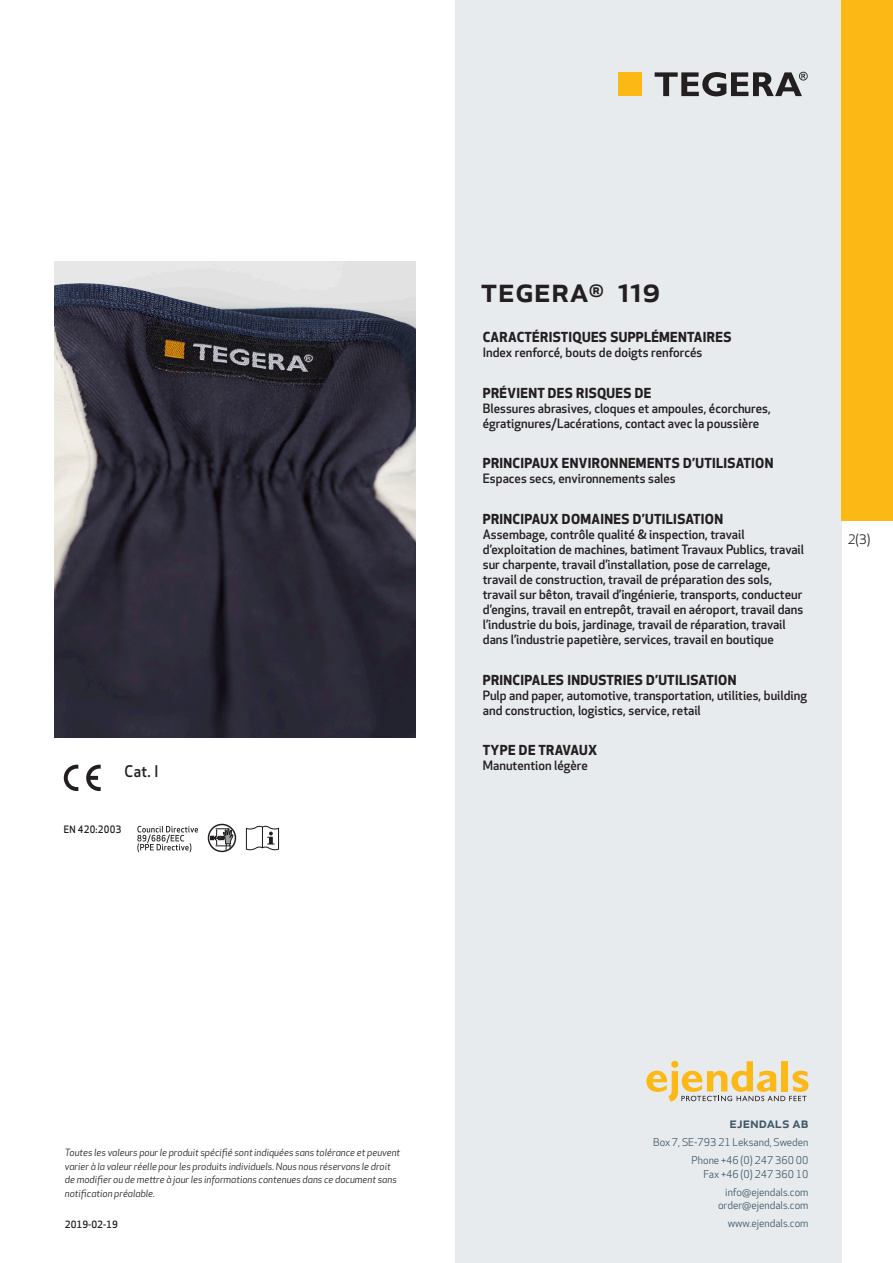
<style>
.page{position:relative;width:893px;height:1263px;background:#fff}
.page>*{position:absolute;margin:0;border:0;box-sizing:border-box;transform-origin:0 0}
.prodname{font:500 34.5px "Apex New";color:#231f20}
.Artikel{font:500 15.6px "Apex New";color:#231f20;scale:.95 1}
.t1{font:500 15px "Apex New";color:#405968}
.Funktion_body{font:700 13.5px "Apex New";letter-spacing:.025em;color:#231f20}
.t2{font:12.75px "Apex New";color:#231f20}
.Funktion_body-2{font:500 12.6px/15px "Apex New";color:#231f20}
.t3{font:10.5px/18px "Apex New";color:#405968;text-align:right}
.t4{font:500 10.05px "Apex New";letter-spacing:.025em;color:#231f20;scale:.95 1}
.t5{font:italic 9.75px/13.5px "Apex New";color:#231f20}
.Sidfot_datum{font:500 9.75px "Apex New";color:#231f20}
</style>
<div class="page">
<div style="left:455px;top:0;width:387px;height:1263px;background:#e8ebee"></div>
<svg style="left:646px;top:1061px;width:162px;height:40px"></svg>
<div style="left:842px;top:0;width:51px;height:520px;background:#fcb814"></div>
<div style="left:618px;top:72px;width:24px;height:24px;background:#fcb814"></div>
<svg style="left:655px;top:72px;width:153px;height:24px"></svg>
<svg style="left:86px;top:765px;width:15px;height:26px"></svg>
<svg style="left:64px;top:765px;width:14px;height:26px"></svg>
<svg style="left:137px;top:826px;width:61px;height:26px"></svg>
<svg style="left:211px;top:824px;width:22px;height:26px"></svg>
<div style="left:208px;top:824px;width:28px;height:28px;border:1px solid #231f20;border-radius:50%"></div>
<svg style="left:246px;top:826px;width:33px;height:24px"></svg>
<img style="left:54px;top:261px;width:361px;height:477px">
<p class="Artikel" style="left:125px;top:761px;width:37px">Cat. I</p>
<p class="t4" style="left:64px;top:823px;width:62px">EN 420:2003</p>
<p class="prodname" style="left:480px;top:266px;width:182px">TEGERA<sup>®</sup> 119</p>
<p class="Funktion_body" style="left:483px;top:327px;width:250px">CARACTÉRISTIQUES SUPPLÉMENTAIRES</p>
<p class="Funktion_body-2" style="left:483px;top:345px;width:221px">Index renforcé, bouts de doigts renforcés</p>
<p class="Funktion_body" style="left:483px;top:383px;width:170px">PRÉVIENT DES RISQUES DE</p>
<p class="Funktion_body-2" style="left:483px;top:400px;width:289px">Blessures abrasives, cloques et ampoules, écorchures, égratignures/Lacérations, contact avec la poussière</p>
<p class="Funktion_body" style="left:483px;top:453px;width:292px">PRINCIPAUX ENVIRONNEMENTS D’UTILISATION</p>
<p class="Funktion_body-2" style="left:483px;top:471px;width:194px">Espaces secs, environnements sales</p>
<p class="Funktion_body" style="left:483px;top:509px;width:242px">PRINCIPAUX DOMAINES D’UTILISATION</p>
<p class="Funktion_body-2" style="left:483px;top:526px;width:323px">Assembage, contrôle qualité &amp; inspection, travail d’exploitation de machines, batiment Travaux Publics, travail sur charpente, travail d’installation, pose de carrelage, travail de construction, travail de préparation des sols, travail sur bêton, travail d’ingénierie, transports, conducteur d’engins, travail en entrepôt, travail en aéroport, travail dans l’industrie du bois, jardinage, travail de réparation, travail dans l’industrie papetière, services, travail en boutique</p>
<p class="Funktion_body" style="left:483px;top:670px;width:255px">PRINCIPALES INDUSTRIES D’UTILISATION</p>
<p class="Funktion_body-2" style="left:483px;top:687px;width:326px">Pulp and paper, automotive, transportation, utilities, building and construction, logistics, service, retail</p>
<p class="Funktion_body" style="left:483px;top:740px;width:116px">TYPE DE TRAVAUX</p>
<p class="Funktion_body-2" style="left:483px;top:758px;width:107px">Manutention légère</p>
<p class="t2" style="left:848px;top:531px;width:24px">2(3)</p>
<p class="t5" style="left:65px;top:1146px;width:337px">Toutes les valeurs pour le produit spécifié sont indiquées sans tolérance et peuvent varier à la valeur réelle pour les produits individuels. Nous nous réservons le droit de modifier ou de mettre à jour les informations contenues dans ce document sans notification préalable.</p>
<p class="t1" style="left:729px;top:1113px;width:80px">ejendals ab</p>
<p class="t3" style="left:653px;top:1133px;width:157px">Box 7, SE-793 21 Leksand, Sweden<br>Phone +46 (0) 247 360 00</p>
<p class="t3" style="left:703px;top:1165px;width:107px">Fax +46 (0) 247 360 10 info@ejendals.com</p>
<p class="t3" style="left:718px;top:1196px;width:92px">order@ejendals.com</p>
<p class="Sidfot_datum" style="left:65px;top:1218px;width:54px">2019-02-19</p>
<p class="t3" style="left:728px;top:1215px;width:82px">www.ejendals.com</p>
</div>
